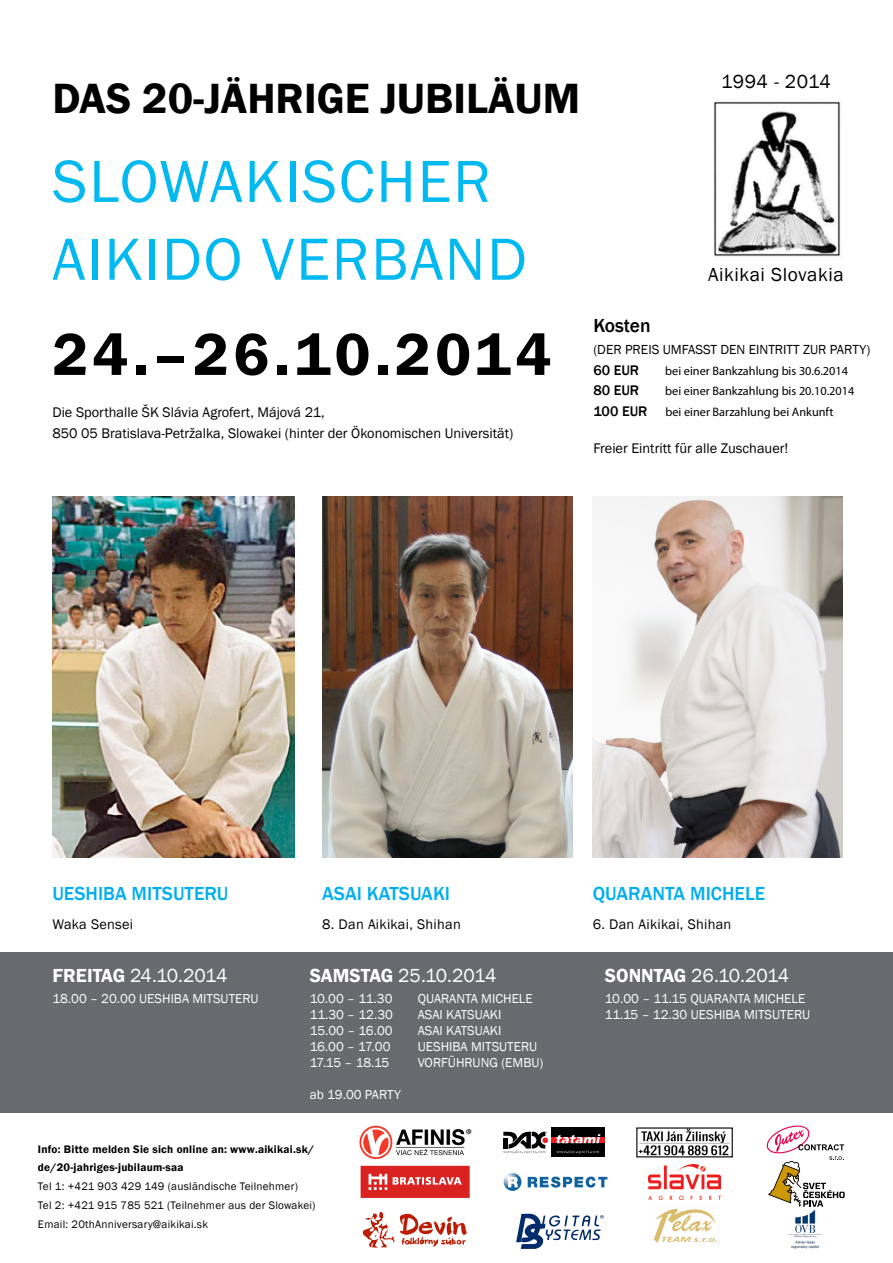
<style>
.page{position:relative;width:893px;height:1263px;background:#fff}
.page>*{position:absolute;margin:0;border:0;box-sizing:border-box;transform-origin:0 0}
.t1{font:61.5px/77.8px "Franklin Gothic";letter-spacing:.03em;color:#00b9f1}
.t2{font:600 61.5px "Franklin Gothic";letter-spacing:.065em;color:#000}
.t3{font:600 43.5px "Franklin Gothic";color:#000}
.t4{font:19.5px "Franklin Gothic";letter-spacing:-.03em;color:#fff}
.t5{font:500 19.5px "Franklin Gothic";color:#00aeef}
.t6{font:19.5px "Franklin Gothic";letter-spacing:.03em;color:#000}
.t7{font:500 19.5px "Franklin Gothic";color:#000}
.t8{font:600 19.5px "Franklin Gothic";color:#fff}
.t9{font:14.4px/21.5px "Franklin Gothic";color:#000}
.t10{font:14.4px "Franklin Gothic";letter-spacing:.02em;color:#000}
.t11{font:500 14.4px "Franklin Gothic";color:#000}
.t12{font:13.5px "Franklin Gothic";color:#000}
.t13{font:13.35px/15.9px "Franklin Gothic";color:#fff}
.t14{font:12.3px/20.4px "Myriad Pro";color:#000}
.t15{font:11.25px/18.9px "Franklin Gothic";letter-spacing:.02em;color:#000}
.t16{font:600 11.25px/18.9px "Franklin Gothic";letter-spacing:.02em;color:#000}
.s1{font-family:"Franklin Gothic";font-weight:500;font-size:14.4px}
.s2{font-weight:600}
</style>
<div class="page">
<div style="left:0;top:953px;width:893px;height:160px;background:#696a6d"></div>
<img style="left:713px;top:101px;width:127px;height:156px">
<img style="left:52px;top:496px;width:242px;height:361px">
<img style="left:322px;top:496px;width:250px;height:361px">
<img style="left:592px;top:496px;width:250px;height:361px">
<img style="left:359px;top:1125px;width:113px;height:35px">
<svg style="left:360px;top:1165px;width:110px;height:33px"></svg>
<svg style="left:503px;top:1131px;width:45px;height:23px"></svg>
<div style="left:551px;top:1127px;width:54px;height:30px;background:#000"></div>
<div style="left:551px;top:1138px;width:54px;height:5px;background:#ed1d24"></div>
<svg style="left:556px;top:1134px;width:44px;height:9px"></svg>
<svg style="left:557px;top:1150px;width:42px;height:4px"></svg>
<svg style="left:504px;top:1173px;width:17px;height:18px"></svg>
<svg style="left:508px;top:1177px;width:10px;height:10px"></svg>
<svg style="left:528px;top:1176px;width:79px;height:11px"></svg>
<img style="left:638px;top:1129px;width:92px;height:26px">
<img style="left:648px;top:1165px;width:73px;height:34px">
<svg style="left:654px;top:1208px;width:64px;height:35px"></svg>
<svg style="left:363px;top:1212px;width:104px;height:35px"></svg>
<svg style="left:516px;top:1213px;width:88px;height:36px"></svg>
<img style="left:788px;top:1209px;width:35px;height:40px">
<svg style="left:766px;top:1125px;width:79px;height:82px"></svg>
<h2 class="t3" style="left:52px;top:71px;width:529px">DAS 20-JÄHRIGE JUBILÄUM</h2>
<h3 class="t6" style="left:721px;top:70px;width:111px">1994 - 2014</h3>
<h1 class="t1" style="left:52px;top:144px;width:476px">SLOWAKISCHER<br>AIKIDO VERBAND</h1>
<h1 class="t2" style="left:52px;top:316px;width:501px">24.–26.10.2014</h1>
<p class="t9" style="left:52px;top:401px;width:462px">Die Sporthalle ŠK Slávia Agrofert, Májová 21,<br>850 05 Bratislava-Petržalka, Slowakei (hinter der Ökonomischen Universität)</p>
<h3 class="t6" style="left:708px;top:263px;width:137px">Aikikai Slovakia</h3>
<h3 class="t7" style="left:593px;top:313px;width:59px">Kosten</h3>
<p class="t12" style="left:593px;top:341px;width:47px">(Der Preis</p>
<p class="t12" style="left:663px;top:341px;width:9px">umfasst</p>
<p class="t12" style="left:720px;top:341px;width:9px">den</p>
<p class="t12" style="left:749px;top:341px;width:15px">Eintritt</p>
<p class="t12" style="left:803px;top:341px;width:43px">zur Party</p>
<p class="t12" style="left:866px;top:341px;width:5px">)</p>
<p class="t11" style="left:593px;top:361px;width:47px">60 EUR</p>
<p class="t14" style="left:665px;top:360px;width:184px">bei einer Bankzahlung bis 30.6.2014</p>
<p class="t11" style="left:593px;top:382px;width:47px">80 EUR</p>
<p class="t14" style="left:593px;top:381px;width:263px;text-indent:72px">bei einer Bankzahlung bis 20.10.2014<br><span class="s1">100 EUR</span> bei einer Barzahlung bei Ankunft</p>
<p class="t9" style="left:593px;top:437px;width:197px">Freier Eintritt für alle Zuschauer!</p>
<h3 class="t5" style="left:52px;top:882px;width:178px">UESHIBA MITSUTERU</h3>
<p class="t10" style="left:52px;top:915px;width:82px">Waka Sensei</p>
<h3 class="t4" style="left:52px;top:963px;width:176px"><span class="s2">FREITAG</span> 24.10.2014</h3>
<p class="t13" style="left:52px;top:991px;width:208px">18.00 – 20.00 UESHIBA MITSUTERU</p>
<h3 class="t5" style="left:322px;top:882px;width:129px">ASAI KATSUAKI</h3>
<p class="t10" style="left:322px;top:915px;width:140px">8. Dan Aikikai, Shihan</p>
<h3 class="t4" style="left:310px;top:963px;width:188px"><span class="s2">SAMSTAG</span> 25.10.2014</h3>
<p class="t13" style="left:310px;top:991px;width:84px">10.00 – 11.30</p>
<p class="t13" style="left:418px;top:991px;width:117px">QUARANTA MICHELE</p>
<p class="t13" style="left:310px;top:1007px;width:85px">11.30 – 12.30</p>
<p class="t13" style="left:418px;top:1007px;width:85px">ASAI KATSUAKI</p>
<p class="t13" style="left:310px;top:1023px;width:84px">15.00 – 16.00</p>
<p class="t13" style="left:418px;top:1023px;width:85px">ASAI KATSUAKI</p>
<p class="t13" style="left:310px;top:1039px;width:82px">16.00 – 17.00</p>
<p class="t13" style="left:418px;top:1039px;width:121px">UESHIBA MITSUTERU</p>
<p class="t13" style="left:310px;top:1055px;width:81px">17.15 – 18.15</p>
<p class="t13" style="left:418px;top:1055px;width:127px">VORFÜHRUNG (EMBU)</p>
<p class="t13" style="left:310px;top:1087px;width:93px">ab 19.00 PARTY</p>
<p class="t16" style="left:38px;top:1139px;width:278px">Info: Bitte melden Sie sich online an: www.aikikai.sk/ de/20-jahriges-jubilaum-saa</p>
<p class="t15" style="left:38px;top:1177px;width:279px">Tel 1: +421 903 429 149 (ausländische Teilnehmer)<br>Tel 2: +421 915 785 521 (Teilnehmer aus der Slowakei)<br>Email: 20thAnniversary@aikikai.sk</p>
<h3 class="t5" style="left:593px;top:882px;width:174px">QUARANTA MICHELE</h3>
<p class="t10" style="left:593px;top:915px;width:140px">6. Dan Aikikai, Shihan</p>
<h3 class="t4" style="left:605px;top:963px;width:186px"><span class="s2">SONNTAG</span> 26.10.2014</h3>
<p class="t13" style="left:605px;top:991px;width:207px">10.00 – 11.15 QUARANTA MICHELE<br>11.15 – 12.30 UESHIBA MITSUTERU</p>
<h3 class="t8" style="left:658px;top:963px;width:6px">’</h3>
</div>
